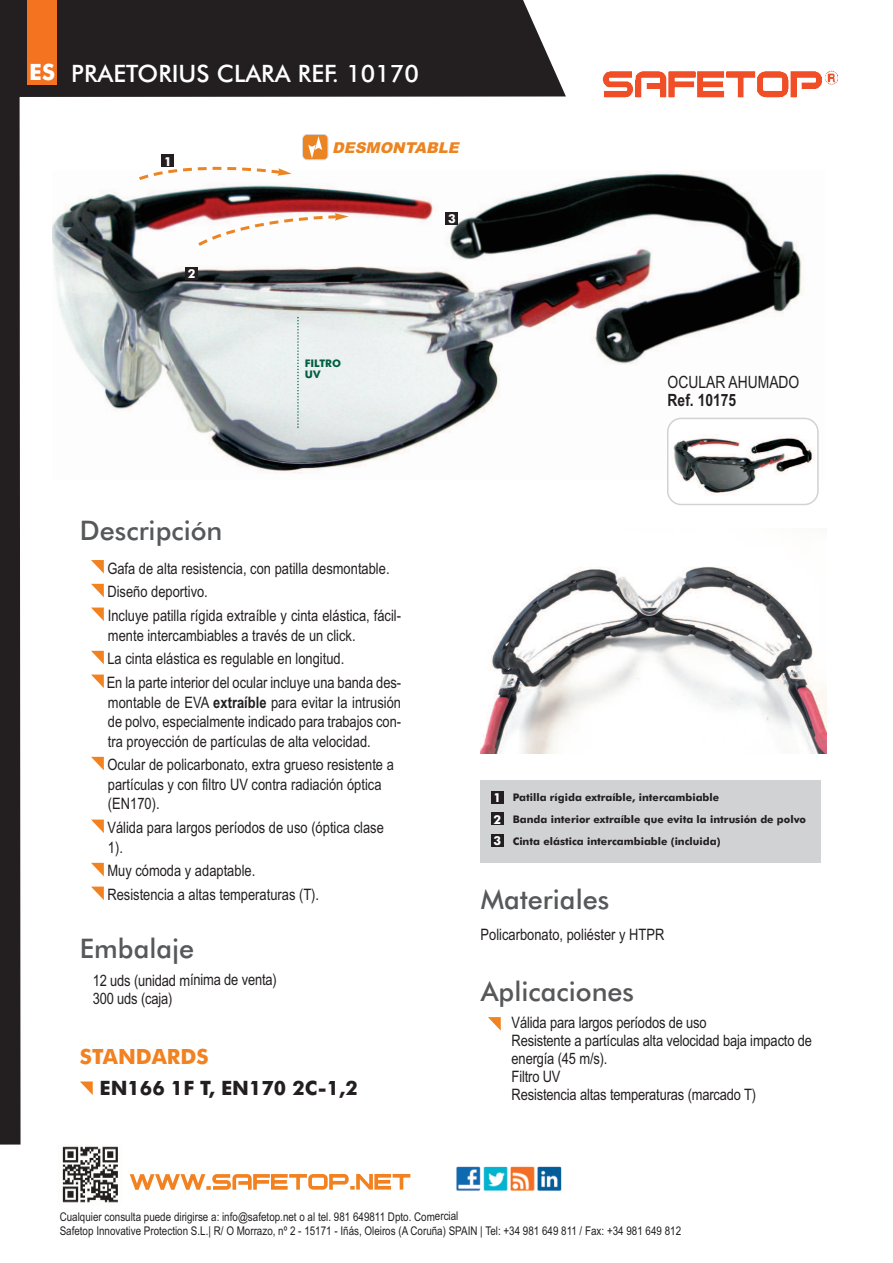
<style>
.page{position:relative;width:893px;height:1263px;background:#fff}
.page>*{position:absolute;margin:0;border:0;box-sizing:border-box;transform-origin:0 0}
.t1{font:500 27px "Futura BT";color:#57585a}
.t2{font:500 24px "Futura BT";color:#fff}
.t3{font:700 22.5px "Futura BT";color:#fff}
.t4{font:700 21px "Futura BT";color:#f28120}
.t5{font:700 19.8px "Futura BT";color:#231f20}
.t6{font:16.95px "Arial Narrow";color:#231f20}
.t7{font:700 16.95px "Arial Narrow";color:#231f20}
.t8{font:15.75px/23.7px "Arial Narrow";color:#231f20}
.t9{font:italic 900 15px "Arial";color:#eb8422}
.t10{font:700 12.3px/21.6px "Futura BT";color:#fff;text-align:justify}
.t11{font:12px/14.2px "Arial Narrow";color:#231f20}
.t12{font:700 10.5px/21.8px "Futura BT";color:#231f20}
.t13{font:700 10.5px/10.5px "Futura BT";color:#005f3f}
.s1{font-weight:700}
</style>
<div class="page">
<div style="left:21px;top:0;width:545px;height:97px;background:#231f20"></div>
<svg style="left:130px;top:1174px;width:280px;height:16px"></svg>
<img style="left:62px;top:1146px;width:56px;height:57px">
<img style="left:602px;top:70px;width:236px;height:28px">
<img style="left:456px;top:1166px;width:106px;height:25px">
<svg style="left:80px;top:1081px;width:13px;height:14px"></svg>
<div style="left:0;top:0;width:21px;height:1144px;background:#231f20"></div>
<img style="left:52px;top:171px;width:754px;height:303px">
<svg style="left:137px;top:164px;width:155px;height:18px"></svg>
<svg style="left:196px;top:213px;width:153px;height:35px"></svg>
<div style="left:303px;top:135px;width:25px;height:24px;background:#eb8422;border-radius:4px"></div>
<div style="left:302px;top:134px;width:26px;height:26px;border:2px solid #d1d2d4;border-radius:5px"></div>
<svg style="left:308px;top:136px;width:14px;height:22px"></svg>
<div style="left:162px;top:155px;width:12px;height:12px;background:#231f20"></div>
<div style="left:185px;top:267px;width:12px;height:13px;background:#231f20"></div>
<div style="left:446px;top:212px;width:12px;height:13px;background:#231f20"></div>
<div style="left:481px;top:780px;width:340px;height:83px;background:#d1d2d4"></div>
<div style="left:491px;top:791px;width:12px;height:12px;background:#231f20"></div>
<div style="left:491px;top:813px;width:12px;height:12px;background:#231f20"></div>
<div style="left:491px;top:834px;width:12px;height:12px;background:#231f20"></div>
<svg style="left:297px;top:317px;width:2px;height:111px"></svg>
<svg style="left:91px;top:560px;width:13px;height:14px"></svg>
<svg style="left:91px;top:607px;width:13px;height:14px"></svg>
<svg style="left:91px;top:651px;width:13px;height:13px"></svg>
<svg style="left:91px;top:674px;width:13px;height:14px"></svg>
<svg style="left:91px;top:757px;width:13px;height:13px"></svg>
<svg style="left:91px;top:819px;width:13px;height:14px"></svg>
<svg style="left:91px;top:584px;width:13px;height:13px"></svg>
<svg style="left:91px;top:863px;width:13px;height:13px"></svg>
<svg style="left:91px;top:886px;width:13px;height:14px"></svg>
<svg style="left:488px;top:1017px;width:13px;height:14px"></svg>
<div style="left:27px;top:0;width:30px;height:85px;background:#f47321"></div>
<svg style="left:667px;top:418px;width:152px;height:87px"></svg>
<img style="left:481px;top:566px;width:345px;height:187px">
<h3 class="t3" style="left:29px;top:59px;width:27px">ES</h3>
<h2 class="t2" style="left:71px;top:59px;width:349px">PRAETORIUS CLARA REF. 10170</h2>
<p class="t10" style="left:164px;top:150px;width:9px">1</p>
<p class="t10" style="left:188px;top:263px;width:9px">2</p>
<p class="t9" style="left:332px;top:139px;width:132px">DESMONTABLE</p>
<p class="t10" style="left:448px;top:208px;width:9px">3</p>
<p class="t13" style="left:305px;top:358px;width:38px">FILTRO<br>UV</p>
<p class="t6" style="left:668px;top:372px;width:133px">OCULAR AHUMADO</p>
<p class="t7" style="left:668px;top:391px;width:70px">Ref. 10175</p>
<h1 class="t1" style="left:80px;top:515px;width:144px">Descripción</h1>
<p class="t8" style="left:107px;top:556px;width:295px">Gafa de alta resistencia, con patilla desmontable.<br>Diseño deportivo.<br>Incluye patilla rígida extraíble y cinta elástica, fácil-</p>
<p class="t8" style="left:107px;top:623px;width:296px">mente intercambiables a través de un click.<br>La cinta elástica es regulable en longitud.<br>En la parte interior del ocular incluye una banda des-</p>
<p class="t8" style="left:108px;top:692px;width:295px;line-height:19.5px;text-align:justify">montable de EVA <span class="s1">extraíble</span> para evitar la intrusión de polvo, especialmente indicado para trabajos con&shy;tra proyección de partículas de alta velocidad.</p>
<p class="t8" style="left:107px;top:755px;width:288px;line-height:19.5px">Ocular de policarbonato, extra grueso resistente a partículas y con filtro UV contra radiación óptica (EN170).</p>
<p class="t8" style="left:107px;top:818px;width:278px;line-height:19.5px">Válida para largos períodos de uso (óptica clase<br>1).</p>
<p class="t8" style="left:107px;top:859px;width:213px">Muy cómoda y adaptable.<br>Resistencia a altas temperaturas (T).</p>
<h1 class="t1" style="left:80px;top:933px;width:116px">Embalaje</h1>
<p class="t8" style="left:93px;top:971px;width:186px;line-height:18px">12 uds (unidad mínima de venta)<br>300 uds (caja)</p>
<h3 class="t4" style="left:80px;top:1044px;width:130px">STANDARDS</h3>
<p class="t5" style="left:100px;top:1076px;width:260px">EN166 1F T, EN170 2C-1,2</p>
<p class="t10" style="left:494px;top:787px;width:9px">1<br>2<br>3</p>
<p class="t12" style="left:513px;top:787px;width:295px">Patilla rígida extraíble, intercambiable<br>Banda interior extraíble que evita la intrusión de polvo<br>Cinta elástica intercambiable (incluida)</p>
<h1 class="t1" style="left:481px;top:883px;width:130px">Materiales</h1>
<p class="t8" style="left:481px;top:923px;width:185px">Policarbonato, poliéster y HTPR</p>
<h1 class="t1" style="left:481px;top:976px;width:155px">Aplicaciones</h1>
<p class="t8" style="left:512px;top:1014px;width:302px;line-height:18px">Válida para largos períodos de uso<br>Resistente a partículas alta velocidad baja impacto de energía (45 m/s).<br>Filtro UV<br>Resistencia altas temperaturas (marcado T)</p>
<p class="t11" style="left:60px;top:1209px;width:623px">Cualquier consulta puede dirigirse a: info@safetop.net o al tel. 981 649811 Dpto. Comercial<br>Safetop Innovative Protection S.L.| R/ O Morrazo, nº 2 - 15171 - Iñás, Oleiros (A Coruña) SPAIN | Tel: +34 981 649 811 / Fax: +34 981 649 812</p>
</div>
